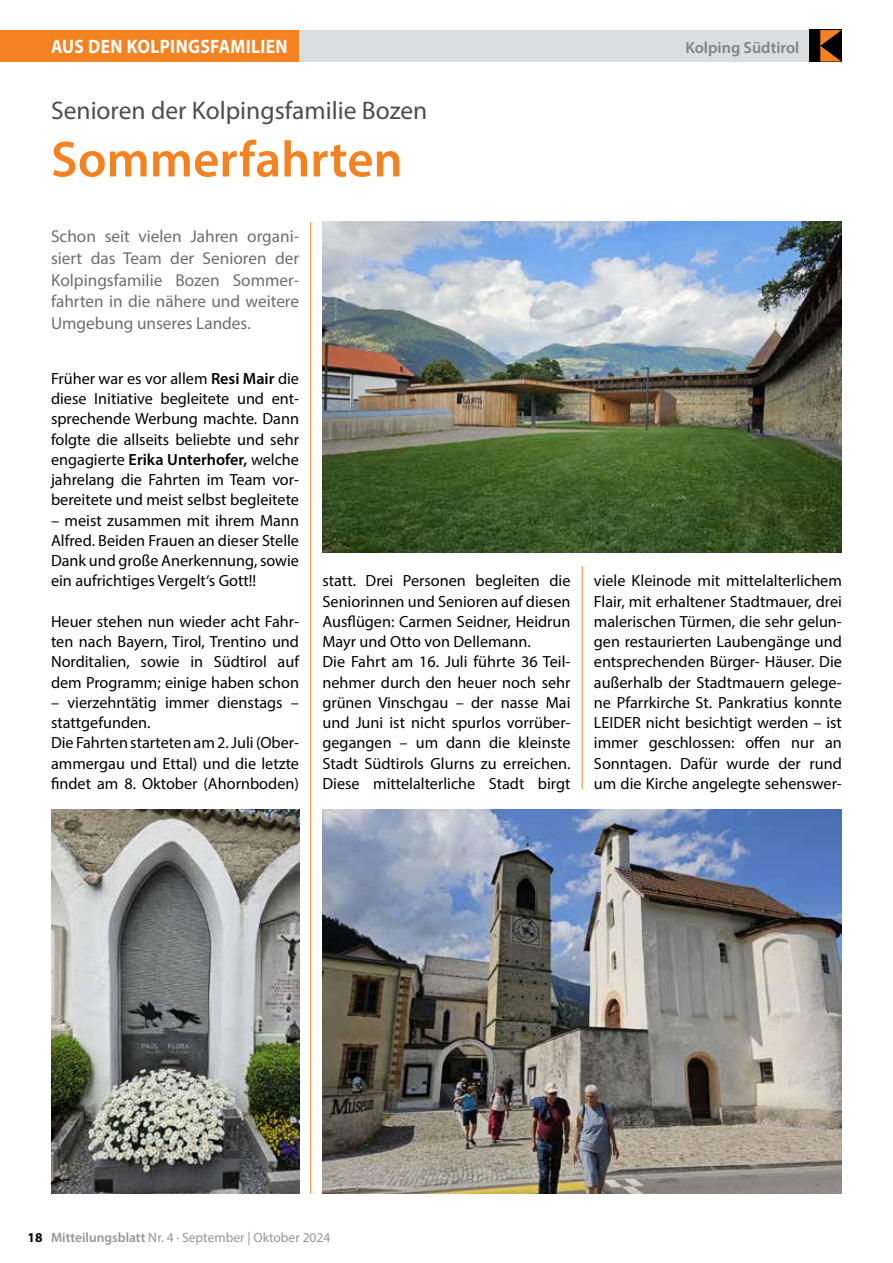
<style>
.page{position:relative;width:893px;height:1263px;background:#fff}
.page>*{position:absolute;margin:0;border:0;box-sizing:border-box;transform-origin:0 0}
.t1{font:600 51px "Myriad Pro";color:#f58220}
.t2{font:25.5px "Myriad Pro";color:#4d4d4f}
.t3{font:700 19.5px "Myriad Pro";letter-spacing:.02em;color:#fff;scale:.9 1}
.t4{font:17.25px/21.8px "Myriad Pro";color:#6d6e71;text-align:justify}
.t5{font:16.2px/20.2px "Myriad Pro";color:#000;text-align:justify}
.t6{font:600 16.2px "Myriad Pro";color:#808285}
.t7{font:13.5px "Myriad Pro";color:#939598}
.s1{font-weight:600}
.s2{font-weight:700;color:#000}
</style>
<div class="page">
<img style="left:51px;top:809px;width:248px;height:385px">
<img style="left:322px;top:809px;width:520px;height:385px">
<img style="left:322px;top:222px;width:520px;height:331px">
<div style="left:0;top:30px;width:299px;height:32px;background:#f58220"></div>
<div style="left:299px;top:30px;width:543px;height:32px;background:#dcddde"></div>
<div style="left:809px;top:30px;width:33px;height:32px;background:#000"></div>
<svg style="left:820px;top:30px;width:21px;height:32px"></svg>
<hr style="left:310px;top:222px;width:1px;height:972px;background:#f58220">
<hr style="left:582px;top:566px;width:1px;height:223px;background:#f58220">
<p class="t3" style="left:51px;top:34px;width:264px">AUS DEN KOLPINGSFAMILIEN</p>
<p class="t6" style="left:685px;top:37px;width:115px">Kolping Südtirol</p>
<h2 class="t2" style="left:51px;top:95px;width:378px">Senioren der Kolpingsfamilie Bozen</h2>
<h1 class="t1" style="left:51px;top:127px;width:353px">Sommerfahrten</h1>
<p class="t4" style="left:51px;top:225px;width:250px">Schon seit vielen Jahren organi&shy;siert das Team der Senioren der Kolpingsfamilie Bozen Sommer&shy;fahrten in die nähere und weitere Umgebung unseres Landes.</p>
<p class="t5" style="left:51px;top:368px;width:250px">Früher war es vor allem <span class="s1">Resi Mair</span> die diese Initiative begleitete und ent&shy;sprechende Werbung machte. Dann folgte die allseits beliebte und sehr engagierte <span class="s1">Erika Unterhofer,</span> welche jahrelang die Fahrten im Team vor&shy;bereitete und meist selbst begleitete</p>
<p class="t5" style="left:51px;top:510px;width:250px">– meist zusammen mit ihrem Mann Alfred. Beiden Frauen an dieser Stelle Dank und große Anerkennung, sowie ein aufrichtiges Vergelt‘s Gott!!</p>
<p class="t5" style="left:51px;top:611px;width:250px">Heuer stehen nun wieder acht Fahr&shy;ten nach Bayern, Tirol, Trentino und Norditalien, sowie in Südtirol auf dem Programm; einige haben schon</p>
<p class="t5" style="left:51px;top:692px;width:250px;text-align:left">– vierzehntätig immer dienstags – stattgefunden.<br>Die Fahrten starteten am 2. Juli (Ober&shy;ammergau und Ettal) und die letzte findet am 8. Oktober (Ahornboden)</p>
<p class="t5" style="left:322px;top:570px;width:250px;text-align:left">statt. Drei Personen begleiten die Seniorinnen und Senioren auf diesen Ausflügen: Carmen Seidner, Heidrun Mayr und Otto von Dellemann.<br>Die Fahrt am 16. Juli führte 36 Teil&shy;nehmer durch den heuer noch sehr grünen Vinschgau – der nasse Mai und Juni ist nicht spurlos vorrüber&shy;gegangen – um dann die kleinste Stadt Südtirols Glurns zu erreichen.<br>Diese mittelalterliche Stadt birgt</p>
<p class="t5" style="left:594px;top:570px;width:250px">viele Kleinode mit mittelalterlichem Flair, mit erhaltener Stadtmauer, drei malerischen Türmen, die sehr gelun&shy;gen restaurierten Laubengänge und entsprechenden Bürger- Häuser. Die außerhalb der Stadtmauern gelege&shy;ne Pfarrkirche St. Pankratius konnte LEIDER nicht besichtigt werden – ist immer geschlossen: offen nur an Sonntagen. Dafür wurde der rund um die Kirche angelegte sehenswer-</p>
<p class="t7" style="left:28px;top:1229px;width:304px"><span class="s2">18</span> <span class="s1">Mitteilungsblatt</span> Nr. 4 · September | Oktober 2024</p>
</div>
